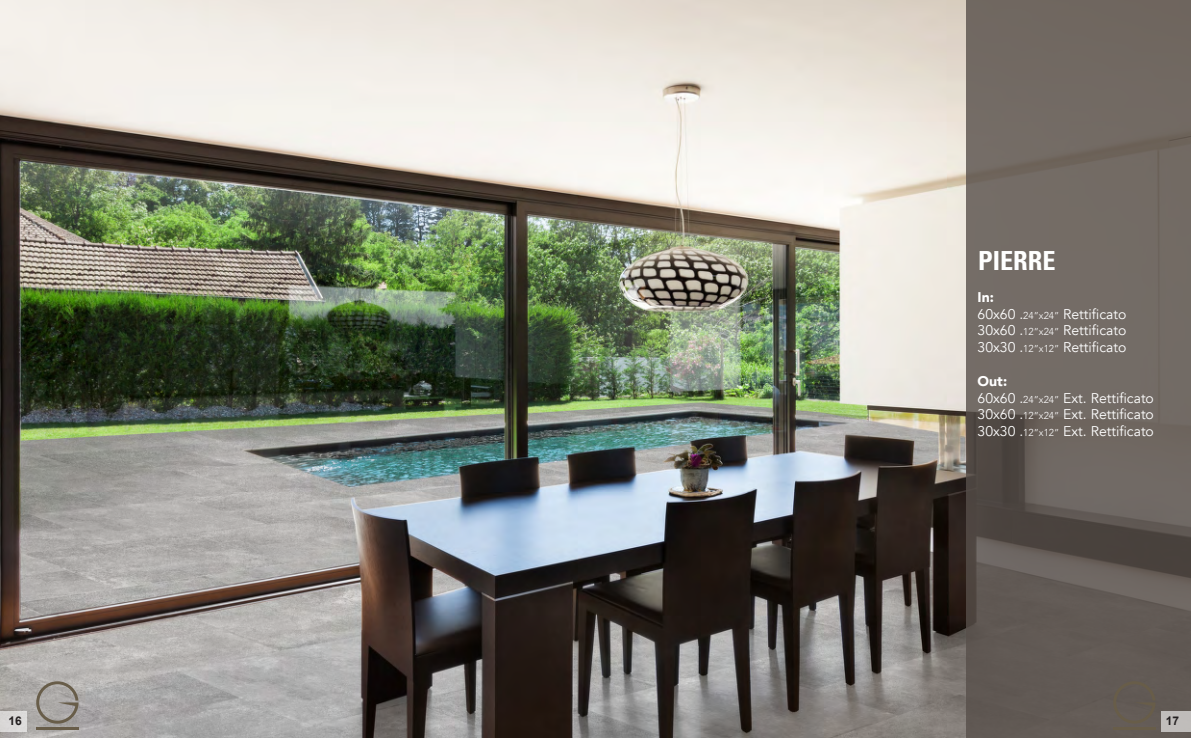
<style>
.page{position:relative;width:1191px;height:738px;background:#fff}
.page>*{position:absolute;margin:0;border:0;box-sizing:border-box;transform-origin:0 0}
.t1{font:700 condensed 26.2px "Univers";color:#fff}
.t2{font:14px "Avenir";color:#fff}
.t3{font:900 14px "Avenir";color:#fff}
.t4{font:700 12px "Arial";color:#231f20}
.s1{font-weight:300;font-size:10px}
</style>
<div class="page">
<img style="left:0;top:0;width:965px;height:737px">
<svg style="left:965px;top:0;width:226px;height:737px;background:#6b635d"></svg>
<hr style="left:36px;top:726px;width:43px;height:3px;background:#685d49">
<svg style="left:36px;top:680px;width:43px;height:43px;background:#9e9a94"></svg>
<hr style="left:1113px;top:726px;width:42px;height:3px;background:#685d49">
<svg style="left:1113px;top:680px;width:42px;height:43px;background:#635a52"></svg>
<div style="left:1160px;top:710px;width:31px;height:21px;background:#c0bdbb"></div>
<div style="left:0;top:710px;width:27px;height:21px;background:#dad9d8"></div>
<p class="t1" style="left:978px;top:244px;width:79px">PIERRE</p>
<p class="t3" style="left:977px;top:284px;width:18px">In:</p>
<p class="t2" style="left:977px;top:305px;width:150px">60x60 .<span class="s1">24”x24”</span> Rettificato</p>
<p class="t2" style="left:977px;top:322px;width:150px">30x60 .<span class="s1">12”x24”</span> Rettificato</p>
<p class="t2" style="left:977px;top:339px;width:150px">30x30 .<span class="s1">12”x12”</span> Rettificato</p>
<p class="t3" style="left:977px;top:368px;width:31px">Out:</p>
<p class="t2" style="left:977px;top:389px;width:178px">60x60 .<span class="s1">24”x24”</span> Ext. Rettificato</p>
<p class="t2" style="left:977px;top:406px;width:178px">30x60 .<span class="s1">12”x24”</span> Ext. Rettificato</p>
<p class="t2" style="left:977px;top:423px;width:178px">30x30 .<span class="s1">12”x12”</span> Ext. Rettificato</p>
<p class="t4" style="left:8px;top:712px;width:15px">16</p>
<p class="t4" style="left:1165px;top:712px;width:15px">17</p>
</div>
